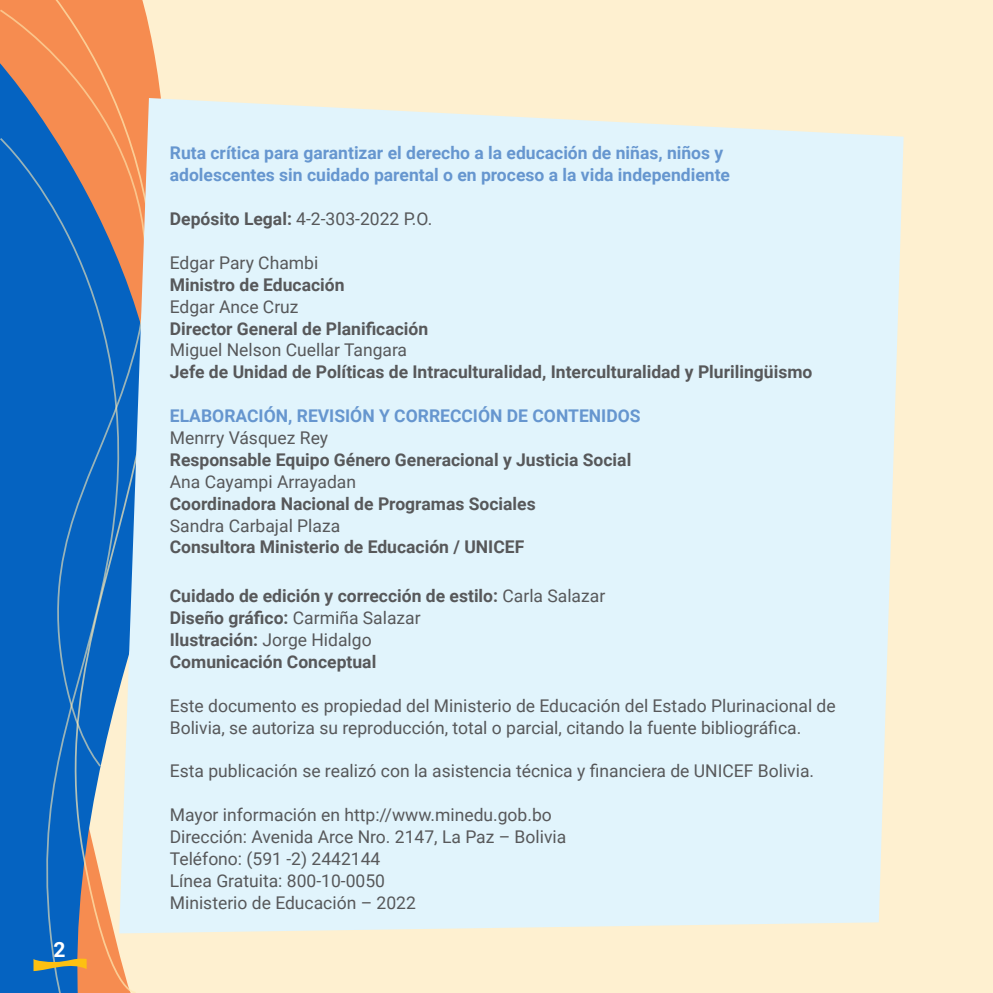
<style>
.page{position:relative;width:993px;height:993px;background:#fff}
.page>*{position:absolute;margin:0;border:0;box-sizing:border-box;transform-origin:0 0}
.t1{font:700 21px "Roboto";color:#fff}
.t2{font:17.5px/21.9px "Roboto";color:#57585a}
.t3{font:700 17.5px/21.9px "Roboto";color:#57585a}
.t4{font:700 17.5px/21.9px "Roboto";color:#6696cf}
.s1{font-weight:700}
.s2{font-weight:400}
</style>
<div class="page">
<div style="left:0;top:0;width:992px;height:992px;background:#fef0d0"></div>
<svg style="left:8px;top:0;width:150px;height:992px"></svg>
<svg style="left:0;top:9px;width:149px;height:128px;background:#da895f"></svg>
<svg style="left:0;top:137px;width:121px;height:855px;background:#266eb8"></svg>
<svg style="left:33px;top:957px;width:54px;height:13px"></svg>
<div style="left:119px;top:98px;width:784px;height:835px;background:#e1f4fc"></div>
<p class="t1" style="left:53px;top:934px;width:14px">2</p>
<p class="t4" style="left:170px;top:141px;width:561px">Ruta crítica para garantizar el derecho a la educación de niñas, niños y adolescentes sin cuidado parental o en proceso a la vida independiente</p>
<p class="t2" style="left:170px;top:207px;width:264px"><span class="s1">Depósito Legal:</span> 4-2-303-2022 P.O.</p>
<p class="t2" style="left:170px;top:251px;width:150px">Edgar Pary Chambi</p>
<p class="t3" style="left:170px;top:273px;width:176px">Ministro de Educación</p>
<p class="t2" style="left:170px;top:295px;width:130px">Edgar Ance Cruz</p>
<p class="t3" style="left:170px;top:316px;width:260px">Director General de Planificación</p>
<p class="t2" style="left:170px;top:338px;width:239px">Miguel Nelson Cuellar Tangara</p>
<p class="t3" style="left:170px;top:360px;width:644px">Jefe de Unidad de Políticas de Intraculturalidad, Interculturalidad y Plurilingüismo</p>
<p class="t4" style="left:170px;top:404px;width:472px">ELABORACIÓN, REVISIÓN Y CORRECCIÓN DE CONTENIDOS</p>
<p class="t2" style="left:170px;top:426px;width:160px">Menrry Vásquez Rey</p>
<p class="t3" style="left:170px;top:448px;width:463px">Responsable Equipo Género Generacional y Justicia Social</p>
<p class="t2" style="left:170px;top:470px;width:188px">Ana Cayampi Arrayadan</p>
<p class="t3" style="left:170px;top:491px;width:367px">Coordinadora Nacional de Programas Sociales</p>
<p class="t2" style="left:170px;top:513px;width:172px">Sandra Carbajal Plaza</p>
<p class="t3" style="left:170px;top:535px;width:356px">Consultora Ministerio de Educación / UNICEF</p>
<p class="t3" style="left:170px;top:584px;width:437px">Cuidado de edición y corrección de estilo: <span class="s2">Carla Salazar </span>Diseño gráfico: <span class="s2">Carmiña Salazar<br></span>Ilustración: <span class="s2">Jorge Hidalgo<br></span>Comunicación Conceptual</p>
<p class="t2" style="left:170px;top:693px;width:667px">Este documento es propiedad del Ministerio de Educación del Estado Plurinacional de<br>Bolivia, se autoriza su reproducción, total o parcial, citando la fuente bibliográfica.</p>
<p class="t2" style="left:170px;top:759px;width:645px">Esta publicación se realizó con la asistencia técnica y financiera de UNICEF Bolivia.</p>
<p class="t2" style="left:170px;top:803px;width:398px">Mayor información en http://www.minedu.gob.bo Dirección: Avenida Arce Nro. 2147, La Paz – Bolivia Teléfono: (591 -2) 2442144<br>Línea Gratuita: 800-10-0050<br>Ministerio de Educación – 2022</p>
</div>
